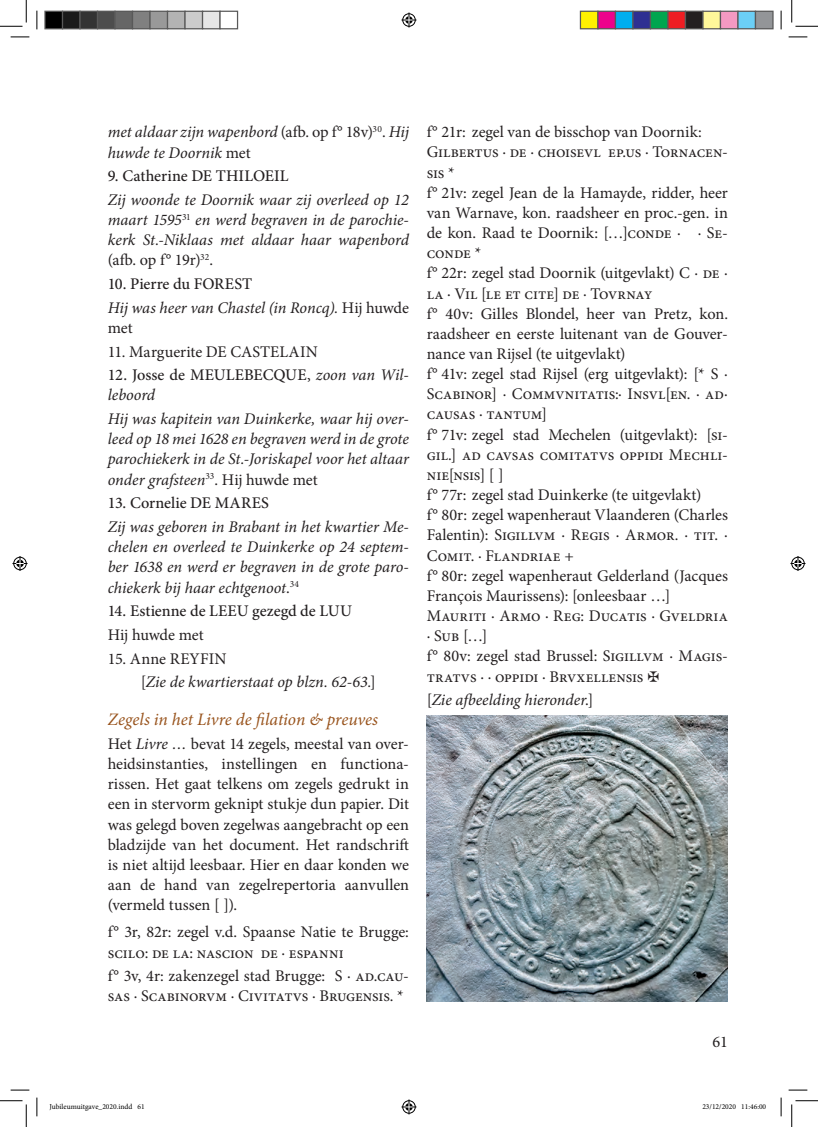
<style>
.page{position:relative;width:818px;height:1127px;background:#fff}
.page>*{position:absolute;margin:0;border:0;box-sizing:border-box;transform-origin:0 0}
.t1{font:italic 17.5px "Minion Pro";color:#98531c}
.t2{font:16.25px/20.1px "Minion Pro";letter-spacing:-.005em;color:#231f20}
.t3{font:italic 16.25px/20.1px "Minion Pro";letter-spacing:-.005em;color:#231f20}
.t4{font:500 16.25px/20.1px "Minion Pro";color:#231f20}
.t5{font:7.5px "Minion Pro";color:#000}
.s1{font-style:normal}
.s2{font-weight:500;font-style:normal}
.s3{font-weight:400}
.s4{font-weight:400;font-style:italic}
.s5{font-style:italic}
</style>
<div class="page">
<img style="left:427px;top:715px;width:301px;height:286px">
<svg style="left:11px;top:36px;width:18px;height:2px"></svg>
<svg style="left:788px;top:36px;width:19px;height:2px"></svg>
<svg style="left:11px;top:1089px;width:18px;height:1px"></svg>
<svg style="left:788px;top:1089px;width:19px;height:1px"></svg>
<svg style="left:36px;top:11px;width:2px;height:18px"></svg>
<svg style="left:36px;top:1097px;width:2px;height:18px"></svg>
<svg style="left:780px;top:11px;width:2px;height:18px"></svg>
<svg style="left:780px;top:1097px;width:2px;height:18px"></svg>
<svg style="left:0;top:0;width:27px;height:27px"></svg>
<svg style="left:0;top:1100px;width:27px;height:26px"></svg>
<svg style="left:791px;top:0;width:27px;height:27px"></svg>
<svg style="left:791px;top:1100px;width:27px;height:26px"></svg>
<svg style="left:401px;top:13px;width:15px;height:15px"></svg>
<svg style="left:401px;top:1099px;width:15px;height:15px"></svg>
<svg style="left:13px;top:556px;width:15px;height:15px"></svg>
<svg style="left:790px;top:556px;width:15px;height:15px"></svg>
<div style="left:45px;top:11px;width:18px;height:18px;background:#000"></div>
<div style="left:44px;top:11px;width:19px;height:18px;border:1px solid #595959"></div>
<div style="left:63px;top:11px;width:17px;height:18px;background:#1a1a1a"></div>
<div style="left:62px;top:11px;width:19px;height:18px;border:1px solid #595959"></div>
<div style="left:80px;top:11px;width:18px;height:18px;background:#333"></div>
<div style="left:79px;top:11px;width:19px;height:18px;border:1px solid #595959"></div>
<div style="left:98px;top:11px;width:17px;height:18px;background:#4d4d4d"></div>
<div style="left:97px;top:11px;width:19px;height:18px;border:1px solid #595959"></div>
<div style="left:115px;top:11px;width:18px;height:18px;background:#666"></div>
<div style="left:114px;top:11px;width:19px;height:18px;border:1px solid #595959"></div>
<div style="left:133px;top:11px;width:17px;height:18px;background:#808080"></div>
<div style="left:132px;top:11px;width:19px;height:18px;border:1px solid #595959"></div>
<div style="left:150px;top:11px;width:18px;height:18px;background:#999"></div>
<div style="left:149px;top:11px;width:19px;height:18px;border:1px solid #595959"></div>
<div style="left:168px;top:11px;width:17px;height:18px;background:#b3b3b3"></div>
<div style="left:167px;top:11px;width:19px;height:18px;border:1px solid #595959"></div>
<div style="left:185px;top:11px;width:18px;height:18px;background:#ccc"></div>
<div style="left:184px;top:11px;width:19px;height:18px;border:1px solid #595959"></div>
<div style="left:203px;top:11px;width:17px;height:18px;background:#e6e6e6"></div>
<div style="left:202px;top:11px;width:19px;height:18px;border:1px solid #595959"></div>
<div style="left:219px;top:11px;width:19px;height:18px;border:1px solid #595959"></div>
<div style="left:580px;top:11px;width:18px;height:18px;background:#fff101"></div>
<div style="left:580px;top:11px;width:18px;height:18px;border:1px solid #595959"></div>
<div style="left:598px;top:11px;width:17px;height:18px;background:#ed028c"></div>
<div style="left:597px;top:11px;width:19px;height:18px;border:1px solid #595959"></div>
<div style="left:615px;top:11px;width:18px;height:18px;background:#00aeef"></div>
<div style="left:615px;top:11px;width:18px;height:18px;border:1px solid #595959"></div>
<div style="left:633px;top:11px;width:17px;height:18px;background:#2e3092"></div>
<div style="left:632px;top:11px;width:19px;height:18px;border:1px solid #595959"></div>
<div style="left:650px;top:11px;width:18px;height:18px;background:#00a54f"></div>
<div style="left:650px;top:11px;width:18px;height:18px;border:1px solid #595959"></div>
<div style="left:668px;top:11px;width:17px;height:18px;background:#ee1d23"></div>
<div style="left:667px;top:11px;width:19px;height:18px;border:1px solid #595959"></div>
<div style="left:685px;top:11px;width:18px;height:18px;background:#231f20"></div>
<div style="left:685px;top:11px;width:18px;height:18px;border:1px solid #595959"></div>
<div style="left:703px;top:11px;width:17px;height:18px;background:#fff79a"></div>
<div style="left:702px;top:11px;width:19px;height:18px;border:1px solid #595959"></div>
<div style="left:720px;top:11px;width:18px;height:18px;background:#f499c2"></div>
<div style="left:720px;top:11px;width:18px;height:18px;border:1px solid #595959"></div>
<div style="left:738px;top:11px;width:17px;height:18px;background:#6bcff6"></div>
<div style="left:737px;top:11px;width:19px;height:18px;border:1px solid #595959"></div>
<div style="left:755px;top:11px;width:18px;height:18px;background:#939598"></div>
<div style="left:755px;top:11px;width:18px;height:18px;border:1px solid #595959"></div>
<p class="t3" style="left:108px;top:122px;width:303px">met aldaar zijn wapenbord <span class="s1">(afb. op f° 18v)</span><sup>30</sup><span class="s1">.</span> Hij huwde te Doornik <span class="s1">met</span></p>
<p class="t4" style="left:108px;top:166px;width:182px">9. Catherine DE THILOEIL</p>
<p class="t3" style="left:108px;top:189px;width:303px;text-align:justify">Zij woonde te Doornik waar zij overleed op 12 maart 1595<sup>31</sup> en werd begraven in de parochie&shy;kerk St.-Niklaas met aldaar haar wapenbord <span class="s1">(afb. op f° 19r)</span><sup>32</sup><span class="s1">.</span></p>
<p class="t3" style="left:108px;top:272px;width:303px;line-height:23.6px"><span class="s2">10. Pierre du FOREST<br></span>Hij was heer van Chastel (in Roncq). <span class="s1">Hij huwde</span></p>
<p class="t2" style="left:108px;top:318px;width:26px">met</p>
<p class="t2" style="left:108px;top:341px;width:212px">11. Marguerite DE CASTELAIN</p>
<p class="t4" style="left:108px;top:365px;width:303px">12. Josse de MEULEBECQUE<span class="s3">,</span> <span class="s4">zoon van Wil&shy;leboord</span></p>
<p class="t3" style="left:108px;top:409px;width:303px;text-align:justify">Hij was kapitein van Duinkerke, waar hij over&shy;leed op 18 mei 1628 en begraven werd in de grote parochiekerk in de St.-Joriskapel voor het altaar onder grafsteen<sup>33</sup><span class="s1">. Hij huwde met</span></p>
<p class="t4" style="left:108px;top:493px;width:163px">13. Cornelie DE MARES</p>
<p class="t3" style="left:108px;top:516px;width:303px;text-align:justify">Zij was geboren in Brabant in het kwartier Me&shy;chelen en overleed te Duinkerke op 24 septem&shy;ber 1638 en werd er begraven in de grote paro&shy;chiekerk bij haar echtgenoot<span class="s1">.</span><sup>34</sup></p>
<p class="t4" style="left:108px;top:601px;width:246px">14. Estienne de LEEU gezegd de LUU</p>
<p class="t2" style="left:108px;top:624px;width:97px">Hij huwde met</p>
<p class="t3" style="left:141px;top:646px;width:237px;line-height:23.6px;text-indent:-33px"><span class="s1">15. Anne REYFIN<br>[</span>Zie de kwartierstaat op blzn. 62-63.<span class="s1">]</span></p>
<p class="t1" style="left:108px;top:707px;width:272px">Zegels in het Livre de filation &amp; preuves</p>
<p class="t2" style="left:108px;top:733px;width:303px;text-align:justify">Het <span class="s5">Livre …</span> bevat 14 zegels, meestal van over&shy;heidsinstanties, instellingen en functiona&shy;rissen. Het gaat telkens om zegels gedrukt in een in stervorm geknipt stukje dun papier. Dit was gelegd boven zegelwas aangebracht op een bladzijde van het document. Het randschrift is niet altijd leesbaar. Hier en daar konden we aan de hand van zegelrepertoria aanvullen (vermeld tussen [ ]).</p>
<p class="t2" style="left:108px;top:921px;width:303px">f° 3r, 82r: zegel v.d. Spaanse Natie te Brugge: scilo: de la: nascion de ∙ espanni</p>
<p class="t2" style="left:108px;top:965px;width:303px">f° 3v, 4r: zakenzegel stad Brugge: S ∙ ad.cau&shy;sas ∙ Scabinorvm ∙ Civitatvs ∙ Brugensis. *</p>
<p class="t2" style="left:427px;top:122px;width:303px">f° 21r: zegel van de bisschop van Doornik:<br>Gilbertus ∙ de ∙ choisevl ep.us ∙ Tornacen&shy;sis *<br>f° 21v: zegel Jean de la Hamayde, ridder, heer van Warnave, kon. raadsheer en proc.-gen. in de kon. Raad te Doornik: […]conde ∙ ∙ Se&shy;conde *<br>f° 22r: zegel stad Doornik (uitgevlakt) C ∙ de ∙ la ∙ Vil [le et cite] de ∙ Tovrnay<br>f° 40v: Gilles Blondel, heer van Pretz, kon. raadsheer en eerste luitenant van de Gouver&shy;nance van Rijsel (te uitgevlakt)<br>f° 41v: zegel stad Rijsel (erg uitgevlakt): [* S ∙ Scabinor] ∙ Commvnitatis:∙ Insvl[en. ∙ ad∙ causas ∙ tantum]<br>f° 71v: zegel stad Mechelen (uitgevlakt): [si&shy;gil.] ad cavsas comitatvs oppidi Mechli&shy;nie[nsis] [ ]<br>f° 77r: zegel stad Duinkerke (te uitgevlakt)<br>f° 80r: zegel wapenheraut Vlaanderen (Charles Falentin): Sigillvm ∙ Regis ∙ Armor. ∙ tit. ∙ Comit. ∙ Flandriae +<br>f° 80r: zegel wapenheraut Gelderland (Jacques François Maurissens): [onleesbaar …] Mauriti ∙ Armo ∙ Reg: Ducatis ∙ Gveldria ∙ Sub […]<br>f° 80v: zegel stad Brussel: Sigillvm ∙ Magis&shy;tratvs ∙ ∙ oppidi ∙ Brvxellensis</p>
<p class="t3" style="left:427px;top:689px;width:168px"><span class="s1">[</span>Zie afbeelding hieronder<span class="s1">.]</span></p>
<p class="t2" style="left:712px;top:1031px;width:17px">61</p>
<p class="t5" style="left:49px;top:1101px;width:97px">Jubileumuitgave_2020.indd 61</p>
<p class="t5" style="left:702px;top:1101px;width:65px">23/12/2020 11:46:00</p>
</div>
